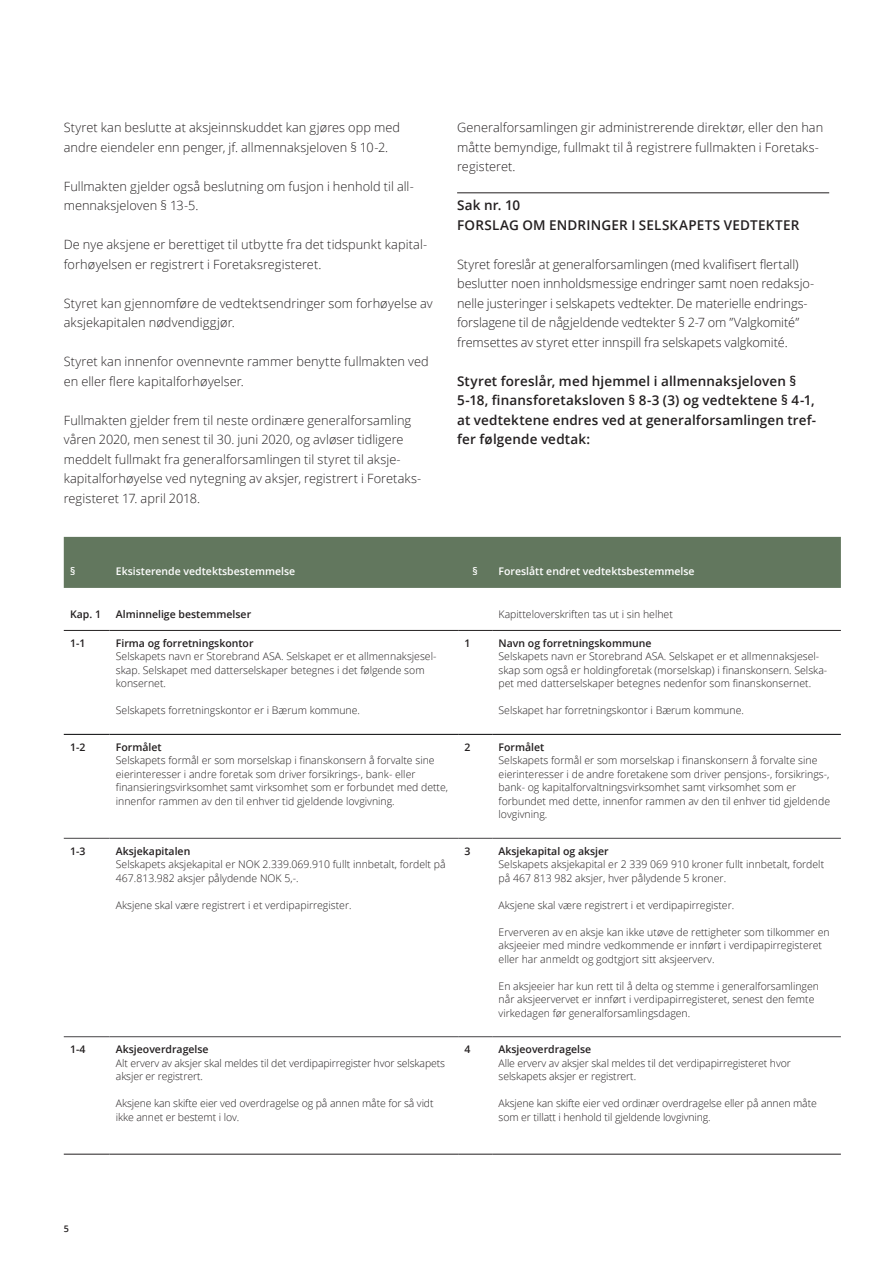
<style>
.page{position:relative;width:893px;height:1263px;background:#fff}
.page>*{position:absolute;margin:0;border:0;box-sizing:border-box;transform-origin:0 0}
.Mellomtittel_9_13{font:600 13.5px/19.5px "Open Sans";letter-spacing:.01em;color:#231f20}
.DAGSORDEN_overskrift{font:600 13.5px/19.5px "Open Sans";letter-spacing:.015em;color:#231f20}
.Brødtekst_8_5_13{font:300 12.75px/19.5px "Open Sans";color:#231f20}
.Brødtekst{font:300 10.5px/13.5px "Open Sans";color:#231f20}
.TABELL_light_7_pk{font:300 10.5px/13.5px "Open Sans";letter-spacing:-.01em;color:#231f20}
.mellomoverskrift_sva{font:600 10.5px "Open Sans";color:#231f20}
.Brødtekst-2{font:600 10.5px "Open Sans";color:#231f20}
.Brødtekst-3{font:600 10.5px "Open Sans";color:#fff}
.t1{font:600 9px "Open Sans";color:#231f20}
</style>
<div class="page">
<hr style="left:457px;top:193px;width:372px;height:1px;background:#231f20">
<div style="left:64px;top:537px;width:777px;height:51px;background:#62775e"></div>
<hr style="left:64px;top:838px;width:45px;height:1px;background:#444345">
<hr style="left:64px;top:1036px;width:45px;height:1px;background:#444345">
<hr style="left:109px;top:838px;width:349px;height:1px;background:#444345">
<hr style="left:64px;top:734px;width:45px;height:1px;background:#020203">
<hr style="left:109px;top:734px;width:349px;height:1px;background:#020203">
<hr style="left:458px;top:734px;width:34px;height:1px;background:#020203">
<hr style="left:492px;top:734px;width:349px;height:1px;background:#020203">
<hr style="left:109px;top:1036px;width:349px;height:1px;background:#444345">
<hr style="left:64px;top:630px;width:45px;height:1px;background:#231f20">
<hr style="left:109px;top:630px;width:349px;height:1px;background:#231f20">
<hr style="left:458px;top:630px;width:34px;height:1px;background:#231f20">
<hr style="left:492px;top:630px;width:349px;height:1px;background:#231f20">
<hr style="left:458px;top:838px;width:34px;height:1px;background:#444345">
<hr style="left:458px;top:1036px;width:34px;height:1px;background:#444345">
<hr style="left:492px;top:838px;width:349px;height:1px;background:#444345">
<hr style="left:492px;top:1036px;width:349px;height:1px;background:#444345">
<hr style="left:64px;top:1154px;width:45px;height:1px;background:#231f20">
<hr style="left:109px;top:1154px;width:349px;height:1px;background:#231f20">
<hr style="left:458px;top:1154px;width:34px;height:1px;background:#231f20">
<hr style="left:492px;top:1154px;width:349px;height:1px;background:#231f20">
<p class="Brødtekst_8_5_13" style="left:64px;top:117px;width:338px">Styret kan beslutte at aksjeinnskuddet kan gjøres opp med andre eiendeler enn penger, jf. allmennaksjeloven § 10-2.</p>
<p class="Brødtekst_8_5_13" style="left:64px;top:176px;width:352px">Fullmakten gjelder også beslutning om fusjon i henhold til all&shy;mennaksjeloven § 13-5.</p>
<p class="Brødtekst_8_5_13" style="left:64px;top:234px;width:365px">De nye aksjene er berettiget til utbytte fra det tidspunkt kapital&shy;forhøyelsen er registrert i Foretaksregisteret.</p>
<p class="Brødtekst_8_5_13" style="left:64px;top:293px;width:370px">Styret kan gjennomføre de vedtektsendringer som forhøyelse av aksjekapitalen nødvendiggjør.</p>
<p class="Brødtekst_8_5_13" style="left:64px;top:351px;width:366px">Styret kan innenfor ovennevnte rammer benytte fullmakten ved en eller flere kapitalforhøyelser.</p>
<p class="Brødtekst_8_5_13" style="left:64px;top:410px;width:358px">Fullmakten gjelder frem til neste ordinære generalforsamling våren 2020, men senest til 30. juni 2020, og avløser tidligere meddelt fullmakt fra generalforsamlingen til styret til aksje&shy;kapitalforhøyelse ved nytegning av aksjer, registrert i Foretaks&shy;registeret 17. april 2018.</p>
<p class="Brødtekst_8_5_13" style="left:457px;top:117px;width:368px">Generalforsamlingen gir administrerende direktør, eller den han måtte bemyndige, fullmakt til å registrere fullmakten i Foretaks&shy;registeret.</p>
<p class="DAGSORDEN_overskrift" style="left:457px;top:195px;width:344px">Sak nr. 10<br>FORSLAG OM ENDRINGER I SELSKAPETS VEDTEKTER</p>
<p class="Brødtekst_8_5_13" style="left:457px;top:254px;width:359px">Styret foreslår at generalforsamlingen (med kvalifisert flertall) beslutter noen innholdsmessige endringer samt noen redaksjo&shy;nelle justeringer i selskapets vedtekter. De materielle endrings&shy;forslagene til de någjeldende vedtekter § 2-7 om ”Valgkomité” fremsettes av styret etter innspill fra selskapets valgkomité.</p>
<p class="Mellomtittel_9_13" style="left:457px;top:371px;width:360px">Styret foreslår, med hjemmel i allmennaksjeloven § 5-18, finansforetaksloven § 8-3 (3) og vedtektene § 4-1, at vedtektene endres ved at generalforsamlingen tref&shy;fer følgende vedtak:</p>
<p class="Brødtekst-3" style="left:70px;top:564px;width:7px">§</p>
<p class="Brødtekst-3" style="left:116px;top:564px;width:181px">Eksisterende vedtektsbestemmelse</p>
<p class="Brødtekst-3" style="left:473px;top:564px;width:7px">§</p>
<p class="Brødtekst-3" style="left:499px;top:564px;width:198px">Foreslått endret vedtektsbestemmelse</p>
<p class="Brødtekst-2" style="left:70px;top:607px;width:32px">Kap. 1</p>
<p class="Brødtekst-2" style="left:116px;top:607px;width:137px">Alminnelige bestemmelser</p>
<p class="Brødtekst" style="left:499px;top:607px;width:176px">Kapitteloverskriften tas ut i sin helhet</p>
<p class="mellomoverskrift_sva" style="left:70px;top:636px;width:17px">1-1</p>
<p class="Brødtekst-2" style="left:116px;top:636px;width:139px">Firma og forretningskontor</p>
<p class="Brødtekst" style="left:116px;top:650px;width:322px">Selskapets navn er Storebrand ASA. Selskapet er et allmennaksjesel&shy;skap. Selskapet med datterselskaper betegnes i det følgende som konsernet.</p>
<p class="Brødtekst" style="left:116px;top:704px;width:246px">Selskapets forretningskontor er i Bærum kommune.</p>
<p class="mellomoverskrift_sva" style="left:465px;top:636px;width:7px">1</p>
<p class="Brødtekst-2" style="left:499px;top:636px;width:154px">Navn og forretningskommune</p>
<p class="Brødtekst" style="left:499px;top:650px;width:330px">Selskapets navn er Storebrand ASA. Selskapet er et allmennaksjesel&shy;skap som også er holdingforetak (morselskap) i finanskonsern. Selska&shy;pet med datterselskaper betegnes nedenfor som finanskonsernet.</p>
<p class="Brødtekst" style="left:499px;top:704px;width:247px">Selskapet har forretningskontor i Bærum kommune.</p>
<p class="mellomoverskrift_sva" style="left:70px;top:740px;width:17px">1-2</p>
<p class="mellomoverskrift_sva" style="left:116px;top:740px;width:47px">Formålet</p>
<p class="Brødtekst" style="left:116px;top:753px;width:334px">Selskapets formål er som morselskap i finanskonsern å forvalte sine eierinteresser i andre foretak som driver forsikrings-, bank- eller finansieringsvirksomhet samt virksomhet som er forbundet med dette, innenfor rammen av den til enhver tid gjeldende lovgivning.</p>
<p class="mellomoverskrift_sva" style="left:70px;top:844px;width:17px">1-3</p>
<p class="mellomoverskrift_sva" style="left:116px;top:844px;width:76px">Aksjekapitalen</p>
<p class="Brødtekst" style="left:116px;top:857px;width:331px">Selskapets aksjekapital er NOK 2.339.069.910 fullt innbetalt, fordelt på<br>467.813.982 aksjer pålydende NOK 5,-.</p>
<p class="Brødtekst" style="left:116px;top:898px;width:237px">Aksjene skal være registrert i et verdipapirregister.</p>
<p class="mellomoverskrift_sva" style="left:70px;top:1042px;width:17px">1-4</p>
<p class="mellomoverskrift_sva" style="left:116px;top:1042px;width:94px">Aksjeoverdragelse</p>
<p class="TABELL_light_7_pk" style="left:116px;top:1056px;width:331px">Alt erverv av aksjer skal meldes til det verdipapirregister hvor selskapets aksjer er registrert.</p>
<p class="TABELL_light_7_pk" style="left:116px;top:1096px;width:319px">Aksjene kan skifte eier ved overdragelse og på annen måte for så vidt ikke annet er bestemt i lov.</p>
<p class="mellomoverskrift_sva" style="left:465px;top:740px;width:7px">2</p>
<p class="mellomoverskrift_sva" style="left:499px;top:740px;width:47px">Formålet</p>
<p class="Brødtekst" style="left:499px;top:753px;width:333px">Selskapets formål er som morselskap i finanskonsern å forvalte sine eierinteresser i de andre foretakene som driver pensjons-, forsikrings-, bank- og kapitalforvaltningsvirksomhet samt virksomhet som er forbundet med dette, innenfor rammen av den til enhver tid gjeldende lovgivning.</p>
<p class="mellomoverskrift_sva" style="left:465px;top:844px;width:7px">3</p>
<p class="mellomoverskrift_sva" style="left:499px;top:844px;width:112px">Aksjekapital og aksjer</p>
<p class="Brødtekst" style="left:499px;top:857px;width:327px">Selskapets aksjekapital er 2 339 069 910 kroner fullt innbetalt, fordelt på 467 813 982 aksjer, hver pålydende 5 kroner.</p>
<p class="Brødtekst" style="left:499px;top:898px;width:237px">Aksjene skal være registrert i et verdipapirregister.</p>
<p class="Brødtekst" style="left:499px;top:925px;width:333px">Erververen av en aksje kan ikke utøve de rettigheter som tilkommer en aksjeeier med mindre vedkommende er innført i verdipapirregisteret eller har anmeldt og godtgjort sitt aksjeerverv.</p>
<p class="Brødtekst" style="left:499px;top:979px;width:322px">En aksjeeier har kun rett til å delta og stemme i generalforsamlingen når aksjeervervet er innført i verdipapirregisteret, senest den femte virkedagen før generalforsamlingsdagen.</p>
<p class="mellomoverskrift_sva" style="left:465px;top:1042px;width:7px">4</p>
<p class="mellomoverskrift_sva" style="left:499px;top:1042px;width:94px">Aksjeoverdragelse</p>
<p class="TABELL_light_7_pk" style="left:499px;top:1056px;width:294px">Alle erverv av aksjer skal meldes til det verdipapirregisteret hvor selskapets aksjer er registrert.</p>
<p class="TABELL_light_7_pk" style="left:499px;top:1096px;width:320px">Aksjene kan skifte eier ved ordinær overdragelse eller på annen måte som er tillatt i henhold til gjeldende lovgivning.</p>
<p class="t1" style="left:64px;top:1222px;width:7px">5</p>
</div>
